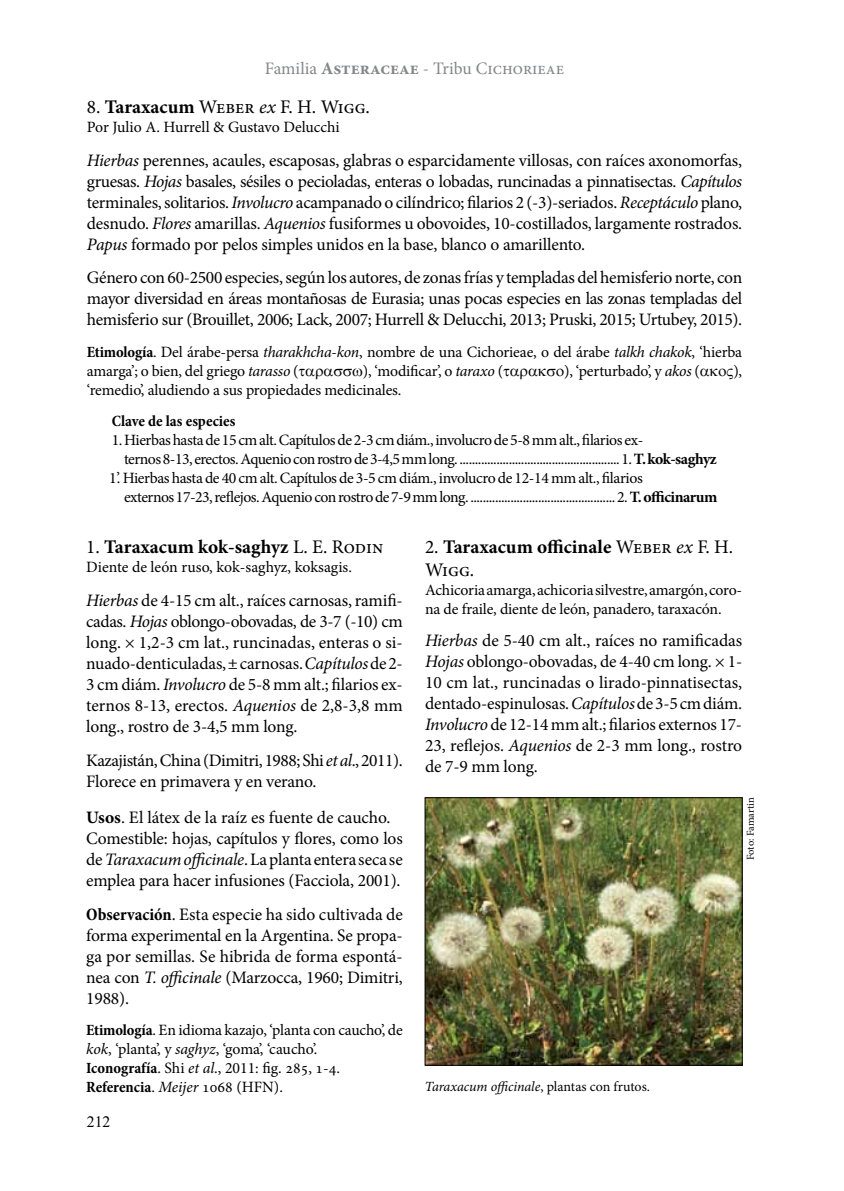
<style>
.page{position:relative;width:844px;height:1191px;background:#fff}
.page>*{position:absolute;margin:0;border:0;box-sizing:border-box;transform-origin:0 0}
.t1{font:700 19.25px/23.1px "Minion Pro";letter-spacing:-.005em;color:#000}
.t2{font:19.25px "Minion Pro";color:#000}
.t3{font:17.5px/21px "Minion Pro";letter-spacing:-.02em;color:#000;text-align:justify}
.t4{font:17.5px "Minion Pro";color:#848688}
.t5{font:15.75px/18.9px "Minion Pro";letter-spacing:-.02em;color:#000}
.t6{font:15.75px/18.9px "Minion Pro";color:#000}
.t7{font:15.75px "Minion Pro";letter-spacing:-.04em;color:#000}
.t8{font:700 condensed 15.75px "Minion Pro";color:#000}
.t9{font:15.75px "Times New Roman";color:#000}
.t10{font:italic 14px "Minion Pro";letter-spacing:-.01em;color:#000}
.t11{font:10.5px "Minion Pro";color:#000}
.s1{font-weight:700}
.s2{font-style:italic}
.s3{font-weight:700;font-stretch:condensed}
.s4{font-weight:400}
.s5{font-weight:400;font-style:italic}
.s6{font-style:normal}
</style>
<div class="page">
<img style="left:426px;top:799px;width:314px;height:264px">
<div style="left:424px;top:797px;width:318px;height:268px;border:1px solid #000"></div>
<p class="t4" style="left:265px;top:56px;width:301px">Familia <span class="s1">Asteraceae</span> - Tribu Cichorieae</p>
<p class="t2" style="left:87px;top:94px;width:284px">8. <span class="s1">Taraxacum</span> Weber <span class="s2">ex</span> F. H. Wigg.</p>
<p class="t5" style="left:87px;top:118px;width:254px">Por Julio A. Hurrell &amp; Gustavo Delucchi</p>
<p class="t3" style="left:87px;top:150px;width:656px"><span class="s2">Hierbas</span> perennes, acaules, escaposas, glabras o esparcidamente villosas, con raíces axonomorfas, gruesas. <span class="s2">Hojas</span> basales, sésiles o pecioladas, enteras o lobadas, runcinadas a pinnatisectas. <span class="s2">Capítulos </span>terminales, solitarios. <span class="s2">Involucro</span> acampanado o cilíndrico; filarios 2 (-3)-seriados. <span class="s2">Receptáculo</span> plano, desnudo. <span class="s2">Flores</span> amarillas. <span class="s2">Aquenios</span> fusiformes u obovoides, 10-costillados, largamente rostrados.<br><span class="s2">Papus</span> formado por pelos simples unidos en la base, blanco o amarillento.</p>
<p class="t3" style="left:87px;top:267px;width:656px">Género con 60-2500 especies, según los autores, de zonas frías y templadas del hemisferio norte, con mayor diversidad en áreas montañosas de Eurasia; unas pocas especies en las zonas templadas del hemisferio sur (Brouillet, 2006; Lack, 2007; Hurrell &amp; Delucchi, 2013; Pruski, 2015; Urtubey, 2015).</p>
<p class="t5" style="left:87px;top:342px;width:656px"><span class="s3">Etimología</span>. Del árabe-persa <span class="s2">tharakhcha-kon</span>, nombre de una Cichorieae, o del árabe <span class="s2">talkh chakok</span>, ‘hierba amarga’; o bien, del griego <span class="s2">tarasso</span> (▼</p>
<p class="t5" style="left:362px;top:361px;width:149px">), ‘modificar’, o <span class="s2">taraxo</span> (▼</p>
<p class="t5" style="left:537px;top:361px;width:206px">▲□), ‘perturbado’, y <span class="s2">akos</span> ( □ ),</p>
<p class="t5" style="left:87px;top:380px;width:316px">‘remedio’, aludiendo a sus propiedades medicinales.</p>
<p class="t8" style="left:112px;top:410px;width:125px">Clave de las especies</p>
<p class="t5" style="left:112px;top:431px;width:533px">1. Hierbas hasta de 15 cm alt. Capítulos de 2-3 cm diám., involucro de 5-8 mm alt., filarios ex-</p>
<p class="t7" style="left:124px;top:448px;width:594px">ternos 8-13, erectos. Aquenio con rostro de 3-4,5 mm long. .................................................... 1. <span class="s1">T. kok-saghyz</span></p>
<p class="t5" style="left:109px;top:468px;width:535px">1’. Hierbas hasta de 40 cm alt. Capítulos de 3-5 cm diám., involucro de 12-14 mm alt., filarios</p>
<p class="t5" style="left:124px;top:487px;width:594px">externos 17-23, reflejos. Aquenio con rostro de 7-9 mm long. ............................................... 2. <span class="s1">T. officinarum</span></p>
<p class="t1" style="left:86px;top:535px;width:298px"><span class="s4">1.</span> Taraxacum kok-saghyz <span class="s4">L. E. Rodin</span></p>
<p class="t6" style="left:86px;top:557px;width:267px">Diente de león ruso, kok-saghyz, koksagis.</p>
<p class="t3" style="left:86px;top:589px;width:318px"><span class="s2">Hierbas</span> de 4-15 cm alt., raíces carnosas, ramifi&shy;cadas. <span class="s2">Hojas</span> oblongo-obovadas, de 3-7 (-10) cm long. × 1,2-3 cm lat., runcinadas, enteras o si&shy;nuado-denticuladas, ± carnosas. <span class="s2">Capítulos</span> de 2- 3 cm diám. <span class="s2">Involucro</span> de 5-8 mm alt.; filarios ex&shy;ternos 8-13, erectos. <span class="s2">Aquenios</span> de 2,8-3,8 mm long., rostro de 3-4,5 mm long.</p>
<p class="t3" style="left:86px;top:750px;width:318px">Kazajistán, China (Dimitri, 1988; Shi <span class="s2">et al</span>., 2011).<br>Florece en primavera y en verano.</p>
<p class="t3" style="left:86px;top:807px;width:318px;text-align:left"><span class="s1">Usos</span>. El látex de la raíz es fuente de caucho.<br>Comestible: hojas, capítulos y flores, como los de <span class="s2">Taraxacum officinale</span>. La planta entera seca se emplea para hacer infusiones (Facciola, 2001).</p>
<p class="t3" style="left:86px;top:903px;width:318px"><span class="s3">Observación</span>. Esta especie ha sido cultivada de forma experimental en la Argentina. Se propa&shy;ga por semillas. Se hibrida de forma espontá&shy;nea con <span class="s2">T. officinale</span> (Marzocca, 1960; Dimitri, 1988).</p>
<p class="t6" style="left:86px;top:1021px;width:318px"><span class="s3">Etimología</span>. En idioma kazajo, ‘planta con caucho’, de <span class="s2">kok</span>, ‘planta’, y <span class="s2">saghyz</span>, ‘goma’, ‘caucho’.<br><span class="s3">Iconografía</span>. Shi <span class="s2">et al</span>., 2011: fig. 285, 1-4.<br><span class="s3">Referencia</span>. <span class="s2">Meijer</span> 1068 (HFN).</p>
<p class="t1" style="left:425px;top:535px;width:310px"><span class="s4">2.</span> Taraxacum officinale <span class="s4">Weber</span> <span class="s5">ex</span> <span class="s4">F. H.<br>Wigg.</span></p>
<p class="t5" style="left:425px;top:581px;width:318px">Achicoria amarga, achicoria silvestre, amargón, coro&shy;na de fraile, diente de león, panadero, taraxacón.</p>
<p class="t3" style="left:425px;top:629px;width:318px"><span class="s2">Hierbas</span> de 5-40 cm alt., raíces no ramificadas <span class="s2">Hojas</span> oblongo-obovadas, de 4-40 cm long. × 1- 10 cm lat., runcinadas o lirado-pinnatisectas, dentado-espinulosas. <span class="s2">Capítulos</span> de 3-5 cm diám.<br><span class="s2">Involucro</span> de 12-14 mm alt.; filarios externos 17- 23, reflejos. <span class="s2">Aquenios</span> de 2-3 mm long., rostro de 7-9 mm long.</p>
<p class="t11" style="left:743px;top:860px;width:64px;rotate:-90deg">Foto: Famartin</p>
<p class="t10" style="left:425px;top:1076px;width:226px">Taraxacum officinale<span class="s6">, plantas con frutos.</span></p>
<p class="t9" style="left:87px;top:1111px;width:25px">212</p>
</div>
